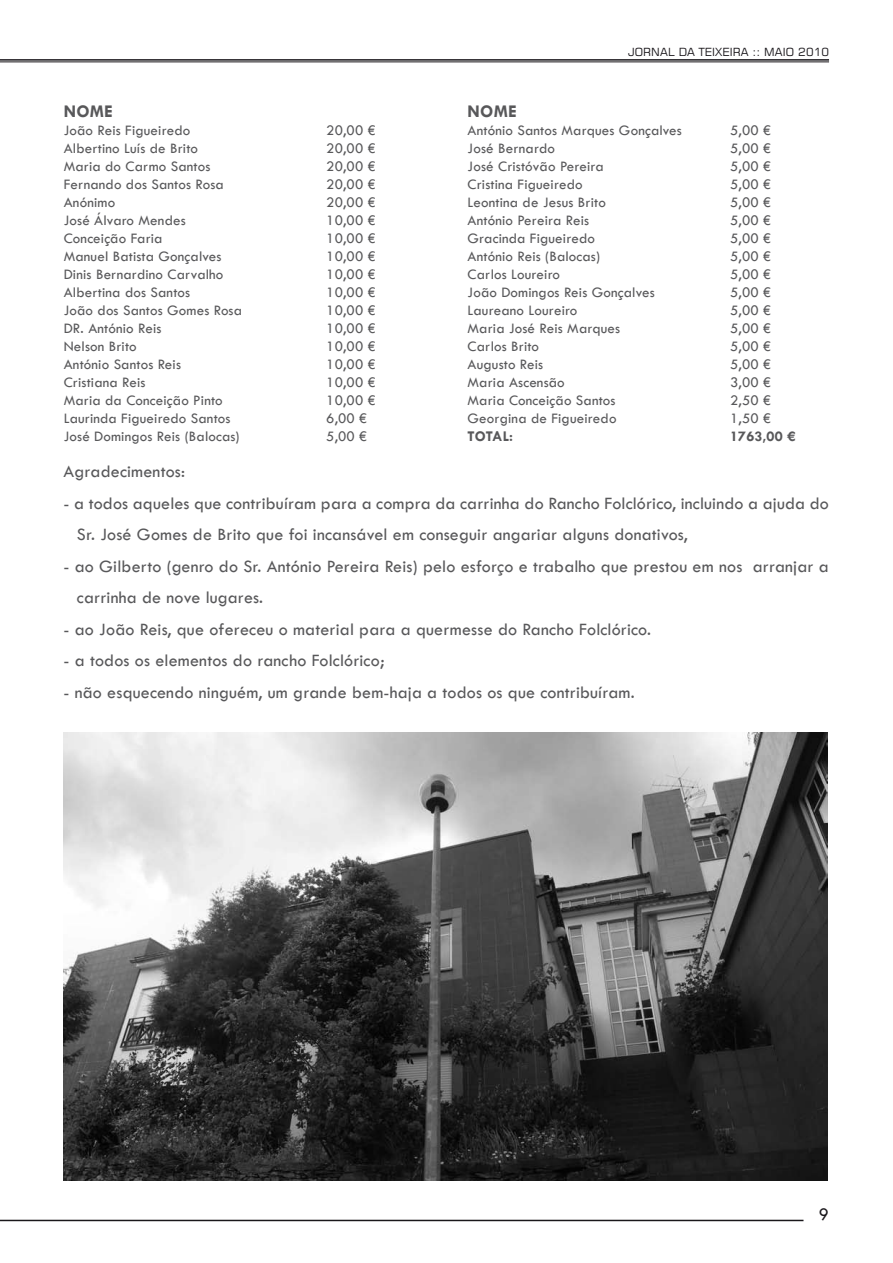
<style>
.page{position:relative;width:893px;height:1263px;background:#fff}
.page>*{position:absolute;margin:0;border:0;box-sizing:border-box;transform-origin:0 0}
.t1{font:18px/31.5px "Tw Cen";letter-spacing:.01em;color:#58585a}
.t2{font:700 18px "Tw Cen";letter-spacing:.01em;color:#58585a}
.t3{font:18px "Tw Cen";color:#1a171b}
.t4{font:15px "Tw Cen";letter-spacing:.01em;color:#58585a}
.t5{font:700 15px "Tw Cen";letter-spacing:.01em;color:#58585a}
.t6{font:11.25px "Square 721 BT";letter-spacing:.01em;color:#1a171b}
</style>
<div class="page">
<hr style="left:0;top:59px;width:829px;height:2px;background:#1a171b">
<hr style="left:0;top:62px;width:829px;height:1px;background:#1a171b">
<hr style="left:0;top:1220px;width:803px;height:1px;background:#1a171b">
<img style="left:64px;top:732px;width:763px;height:448px">
<p class="t2" style="left:64px;top:100px;width:51px">NOME</p>
<p class="t4" style="left:64px;top:121px;width:128px">João Reis Figueiredo</p>
<p class="t4" style="left:326px;top:121px;width:51px">20,00 €</p>
<p class="t4" style="left:64px;top:139px;width:136px">Albertino Luís de Brito</p>
<p class="t4" style="left:326px;top:139px;width:51px">20,00 €</p>
<p class="t4" style="left:64px;top:157px;width:148px">Maria do Carmo Santos</p>
<p class="t4" style="left:326px;top:157px;width:51px">20,00 €</p>
<p class="t4" style="left:64px;top:175px;width:162px">Fernando dos Santos Rosa</p>
<p class="t4" style="left:326px;top:175px;width:51px">20,00 €</p>
<p class="t4" style="left:64px;top:193px;width:53px">Anónimo</p>
<p class="t4" style="left:326px;top:193px;width:51px">20,00 €</p>
<p class="t4" style="left:64px;top:211px;width:123px">José Álvaro Mendes</p>
<p class="t4" style="left:326px;top:211px;width:51px">10,00 €</p>
<p class="t4" style="left:64px;top:229px;width:100px">Conceição Faria</p>
<p class="t4" style="left:326px;top:229px;width:51px">10,00 €</p>
<p class="t4" style="left:64px;top:247px;width:159px">Manuel Batista Gonçalves</p>
<p class="t4" style="left:326px;top:247px;width:51px">10,00 €</p>
<p class="t4" style="left:64px;top:265px;width:161px">Dinis Bernardino Carvalho</p>
<p class="t4" style="left:326px;top:265px;width:51px">10,00 €</p>
<p class="t4" style="left:64px;top:283px;width:128px">Albertina dos Santos</p>
<p class="t4" style="left:326px;top:283px;width:51px">10,00 €</p>
<p class="t4" style="left:64px;top:301px;width:180px">João dos Santos Gomes Rosa</p>
<p class="t4" style="left:326px;top:301px;width:51px">10,00 €</p>
<p class="t4" style="left:64px;top:319px;width:99px">DR. António Reis</p>
<p class="t4" style="left:326px;top:319px;width:51px">10,00 €</p>
<p class="t4" style="left:64px;top:337px;width:74px">Nelson Brito</p>
<p class="t4" style="left:326px;top:337px;width:51px">10,00 €</p>
<p class="t4" style="left:64px;top:355px;width:119px">António Santos Reis</p>
<p class="t4" style="left:326px;top:355px;width:51px">10,00 €</p>
<p class="t4" style="left:64px;top:373px;width:83px">Cristiana Reis</p>
<p class="t4" style="left:326px;top:373px;width:51px">10,00 €</p>
<p class="t4" style="left:64px;top:391px;width:161px">Maria da Conceição Pinto</p>
<p class="t4" style="left:326px;top:391px;width:51px">10,00 €</p>
<p class="t4" style="left:64px;top:409px;width:168px">Laurinda Figueiredo Santos</p>
<p class="t4" style="left:326px;top:409px;width:42px">6,00 €</p>
<p class="t4" style="left:64px;top:427px;width:177px">José Domingos Reis (Balocas)</p>
<p class="t4" style="left:326px;top:427px;width:42px">5,00 €</p>
<p class="t6" style="left:628px;top:44px;width:202px">JORNAL DA TEIXEIRA :: MAIO 2010</p>
<p class="t2" style="left:468px;top:100px;width:51px">NOME</p>
<p class="t4" style="left:468px;top:121px;width:216px">António Santos Marques Gonçalves</p>
<p class="t4" style="left:730px;top:121px;width:42px">5,00 €</p>
<p class="t4" style="left:468px;top:139px;width:89px">José Bernardo</p>
<p class="t4" style="left:730px;top:139px;width:42px">5,00 €</p>
<p class="t4" style="left:468px;top:157px;width:138px">José Cristóvão Pereira</p>
<p class="t4" style="left:730px;top:157px;width:42px">5,00 €</p>
<p class="t4" style="left:468px;top:175px;width:117px">Cristina Figueiredo</p>
<p class="t4" style="left:730px;top:175px;width:42px">5,00 €</p>
<p class="t4" style="left:468px;top:193px;width:140px">Leontina de Jesus Brito</p>
<p class="t4" style="left:730px;top:193px;width:42px">5,00 €</p>
<p class="t4" style="left:468px;top:211px;width:123px">António Pereira Reis</p>
<p class="t4" style="left:730px;top:211px;width:42px">5,00 €</p>
<p class="t4" style="left:468px;top:229px;width:129px">Gracinda Figueiredo</p>
<p class="t4" style="left:730px;top:229px;width:42px">5,00 €</p>
<p class="t4" style="left:468px;top:247px;width:134px">António Reis (Balocas)</p>
<p class="t4" style="left:730px;top:247px;width:42px">5,00 €</p>
<p class="t4" style="left:468px;top:265px;width:94px">Carlos Loureiro</p>
<p class="t4" style="left:730px;top:265px;width:42px">5,00 €</p>
<p class="t4" style="left:468px;top:283px;width:189px">João Domingos Reis Gonçalves</p>
<p class="t4" style="left:730px;top:283px;width:42px">5,00 €</p>
<p class="t4" style="left:468px;top:301px;width:111px">Laureano Loureiro</p>
<p class="t4" style="left:730px;top:301px;width:42px">5,00 €</p>
<p class="t4" style="left:468px;top:319px;width:154px">Maria José Reis Marques</p>
<p class="t4" style="left:730px;top:319px;width:42px">5,00 €</p>
<p class="t4" style="left:468px;top:337px;width:73px">Carlos Brito</p>
<p class="t4" style="left:730px;top:337px;width:42px">5,00 €</p>
<p class="t4" style="left:468px;top:355px;width:77px">Augusto Reis</p>
<p class="t4" style="left:730px;top:355px;width:42px">5,00 €</p>
<p class="t4" style="left:468px;top:373px;width:99px">Maria Ascensão</p>
<p class="t4" style="left:730px;top:373px;width:42px">3,00 €</p>
<p class="t4" style="left:468px;top:391px;width:149px">Maria Conceição Santos</p>
<p class="t4" style="left:730px;top:391px;width:42px">2,50 €</p>
<p class="t4" style="left:468px;top:409px;width:150px">Georgina de Figueiredo</p>
<p class="t4" style="left:730px;top:409px;width:42px">1,50 €</p>
<p class="t5" style="left:468px;top:427px;width:47px">TOTAL:</p>
<p class="t5" style="left:730px;top:427px;width:67px">1763,00 €</p>
<p class="t1" style="left:63px;top:456px;width:123px">Agradecimentos:</p>
<p class="t1" style="left:77px;top:487px;width:753px;text-indent:-14px">- a todos aqueles que contribuíram para a compra da carrinha do Rancho Folclórico, incluindo a ajuda do<br>Sr. José Gomes de Brito que foi incansável em conseguir angariar alguns donativos,</p>
<p class="t1" style="left:77px;top:550px;width:753px;text-indent:-14px">- ao Gilberto (genro do Sr. António Pereira Reis) pelo esforço e trabalho que prestou em nos arranjar a carrinha de nove lugares.</p>
<p class="t1" style="left:63px;top:613px;width:589px">- ao João Reis, que ofereceu o material para a quermesse do Rancho Folclórico.</p>
<p class="t1" style="left:63px;top:645px;width:323px">- a todos os elementos do rancho Folclórico;</p>
<p class="t1" style="left:63px;top:676px;width:573px">- não esquecendo ninguém, um grande bem-haja a todos os que contribuíram.</p>
<p class="t3" style="left:819px;top:1204px;width:11px">9</p>
</div>
